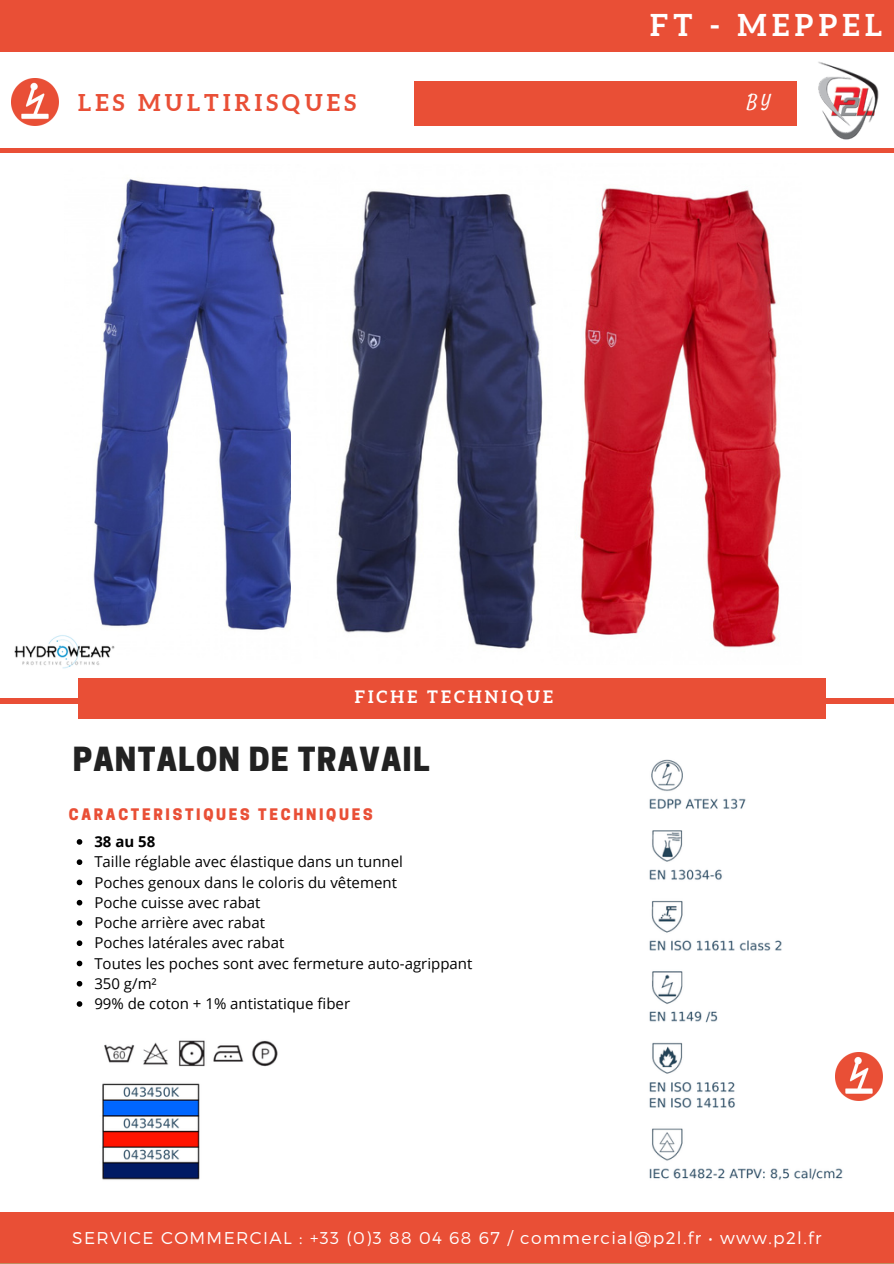
<style>
.page{position:relative;width:894px;height:1264px;background:#fff}
.page>*{position:absolute;margin:0;border:0;box-sizing:border-box;transform-origin:0 0}
.t1{font:800 31.2px "Cooper Hewitt";letter-spacing:.04em;color:#222}
.t2{font:700 30px "Aleo";letter-spacing:.18em;color:#fff}
.t3{font:700 23.1px "Aleo";letter-spacing:.18em;color:#e94f36}
.t4{font:18px "Satisfy";color:#fff}
.t5{font:300 17.1px "Montserrat";letter-spacing:.08em;color:#fff}
.t6{font:700 17.1px "Aleo";letter-spacing:.18em;color:#fff}
.t7{font:15px "Open Sans";color:#000}
.t8{font:800 15px "Cooper Hewitt";letter-spacing:.18em;color:#e94f36}
.t9{font:700 15px "Open Sans";color:#000}
</style>
<div class="page">
<div style="left:0;top:698px;width:893px;height:5px;background:#e94f36"></div>
<div style="left:78px;top:678px;width:747px;height:40px;background:#e94f36"></div>
<div style="left:0;top:1212px;width:893px;height:51px;background:#e94f36"></div>
<div style="left:0;top:0;width:893px;height:52px;background:#e94f36"></div>
<hr style="left:0;top:1263px;width:893px;height:1px;background:#be8d60">
<div style="left:0;top:148px;width:893px;height:5px;background:#e94f36"></div>
<img style="left:818px;top:62px;width:61px;height:78px">
<div style="left:414px;top:82px;width:382px;height:44px;background:#e94f36"></div>
<img style="left:11px;top:78px;width:48px;height:48px">
<img style="left:649px;top:759px;width:217px;height:421px">
<img style="left:835px;top:1052px;width:47px;height:48px">
<img style="left:93px;top:179px;width:198px;height:451px">
<img style="left:336px;top:191px;width:207px;height:458px">
<img style="left:580px;top:188px;width:201px;height:460px">
<img style="left:14px;top:635px;width:101px;height:34px">
<svg style="left:77px;top:839px;width:5px;height:5px"></svg>
<svg style="left:77px;top:859px;width:5px;height:6px"></svg>
<svg style="left:77px;top:879px;width:5px;height:6px"></svg>
<svg style="left:77px;top:899px;width:5px;height:6px"></svg>
<svg style="left:77px;top:920px;width:5px;height:5px"></svg>
<svg style="left:77px;top:940px;width:5px;height:6px"></svg>
<svg style="left:77px;top:960px;width:5px;height:6px"></svg>
<svg style="left:77px;top:980px;width:5px;height:6px"></svg>
<svg style="left:77px;top:1001px;width:5px;height:5px"></svg>
<img style="left:102px;top:1040px;width:176px;height:140px">
<p class="t2" style="left:650px;top:7px;width:233px">FT - MEPPEL</p>
<p class="t3" style="left:78px;top:89px;width:279px">LES MULTIRISQUES</p>
<p class="t4" style="left:746px;top:90px;width:25px">BY</p>
<p class="t6" style="left:354px;top:687px;width:200px">FICHE TECHNIQUE</p>
<p class="t1" style="left:73px;top:748px;width:358px">PANTALON DE TRAVAIL</p>
<p class="t8" style="left:69px;top:808px;width:305px">CARACTERISTIQUES TECHNIQUES</p>
<p class="t9" style="left:94px;top:831px;width:62px">38 au 58</p>
<p class="t7" style="left:94px;top:851px;width:310px">Taille réglable avec élastique dans un tunnel</p>
<p class="t7" style="left:94px;top:871px;width:304px">Poches genoux dans le coloris du vêtement</p>
<p class="t7" style="left:94px;top:891px;width:168px">Poche cuisse avec rabat</p>
<p class="t7" style="left:94px;top:912px;width:172px">Poche arrière avec rabat</p>
<p class="t7" style="left:94px;top:932px;width:192px">Poches latérales avec rabat</p>
<p class="t7" style="left:94px;top:952px;width:379px">Toutes les poches sont avec fermeture auto-agrippant</p>
<p class="t7" style="left:94px;top:972px;width:64px">350 g/m²</p>
<p class="t7" style="left:94px;top:993px;width:257px">99% de coton + 1% antistatique fiber</p>
<p class="t5" style="left:72px;top:1227px;width:750px">SERVICE COMMERCIAL : +33 (0)3 88 04 68 67 / commercial@p2l.fr • www.p2l.fr</p>
</div>
